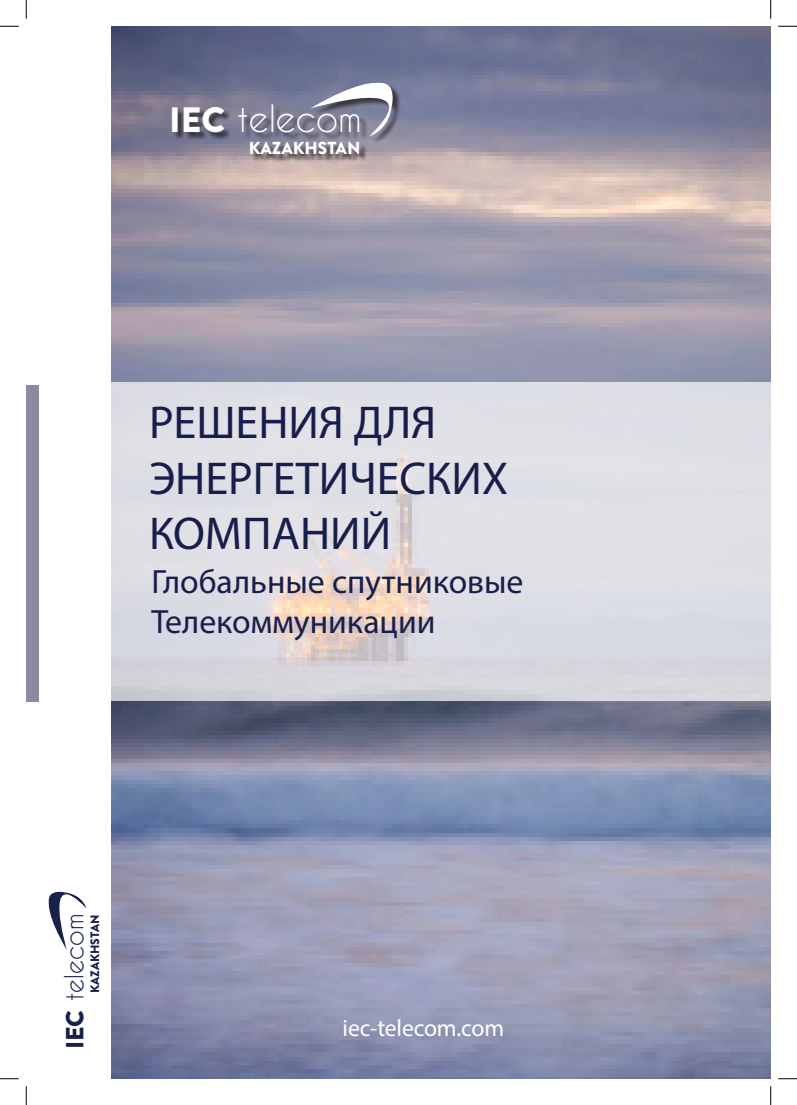
<style>
.page{position:relative;width:797px;height:1105px;background:#fff}
.page>*{position:absolute;margin:0;border:0;box-sizing:border-box;transform-origin:0 0}
.t1{font:46.25px/55.5px "Myriad Pro";color:#181e4b}
.t2{font:35.25px "Caviar Dreams";color:#fff}
.t3{font:33.75px "Myriad Pro";color:#181e4b}
.t4{font:24.75px "Caviar Dreams";color:#19204b}
.t5{font:23.75px "Myriad Pro";letter-spacing:-.01em;color:#fff}
.t6{font:900 17.38px "Brandon Grotesque";color:#fff}
.t7{font:900 12.25px "Brandon Grotesque";color:#19204b}
.s1{font-family:"Brandon Grotesque";font-weight:900}
</style>
<div class="page">
<img style="left:111px;top:26px;width:659px;height:1053px">
<svg style="left:111px;top:382px;width:659px;height:319px;background:#dddce2"></svg>
<svg style="left:48px;top:891px;width:38px;height:59px"></svg>
<div style="left:26px;top:385px;width:13px;height:316px;background:#8e88a3"></div>
<div style="left:173px;top:84px;width:228px;height:79px;background:#231f20;opacity:.75"></div>
<svg style="left:310px;top:71px;width:106px;height:65px;background:#88899f"></svg>
<svg style="left:0;top:25px;width:19px;height:2px"></svg>
<svg style="left:778px;top:25px;width:19px;height:2px"></svg>
<svg style="left:0;top:1078px;width:19px;height:1px"></svg>
<svg style="left:778px;top:1078px;width:19px;height:1px"></svg>
<svg style="left:25px;top:0;width:2px;height:19px"></svg>
<svg style="left:25px;top:1086px;width:2px;height:19px"></svg>
<svg style="left:770px;top:0;width:1px;height:19px"></svg>
<svg style="left:770px;top:1086px;width:1px;height:19px"></svg>
<p class="t2" style="left:169px;top:97px;width:194px"><span class="s1">IEC</span> telecom</p>
<p class="t6" style="left:249px;top:136px;width:113px">KAZAKHSTAN</p>
<p class="t1" style="left:149px;top:394px;width:361px">РЕШЕНИЯ ДЛЯ<br>ЭНЕРГЕТИЧЕСКИХ<br>КОМПАНИЙ</p>
<p class="t3" style="left:151px;top:560px;width:373px">Глобальные спутниковые</p>
<p class="t3" style="left:151px;top:601px;width:285px">Телекоммуникации</p>
<p class="t4" style="left:59px;top:1049px;width:137px;rotate:-90deg"><span class="s1">IEC</span> telecom</p>
<p class="t7" style="left:86px;top:993px;width:80px;rotate:-90deg">KAZAKHSTAN</p>
<p class="t5" style="left:342px;top:1013px;width:163px">iec-telecom.com</p>
</div>
